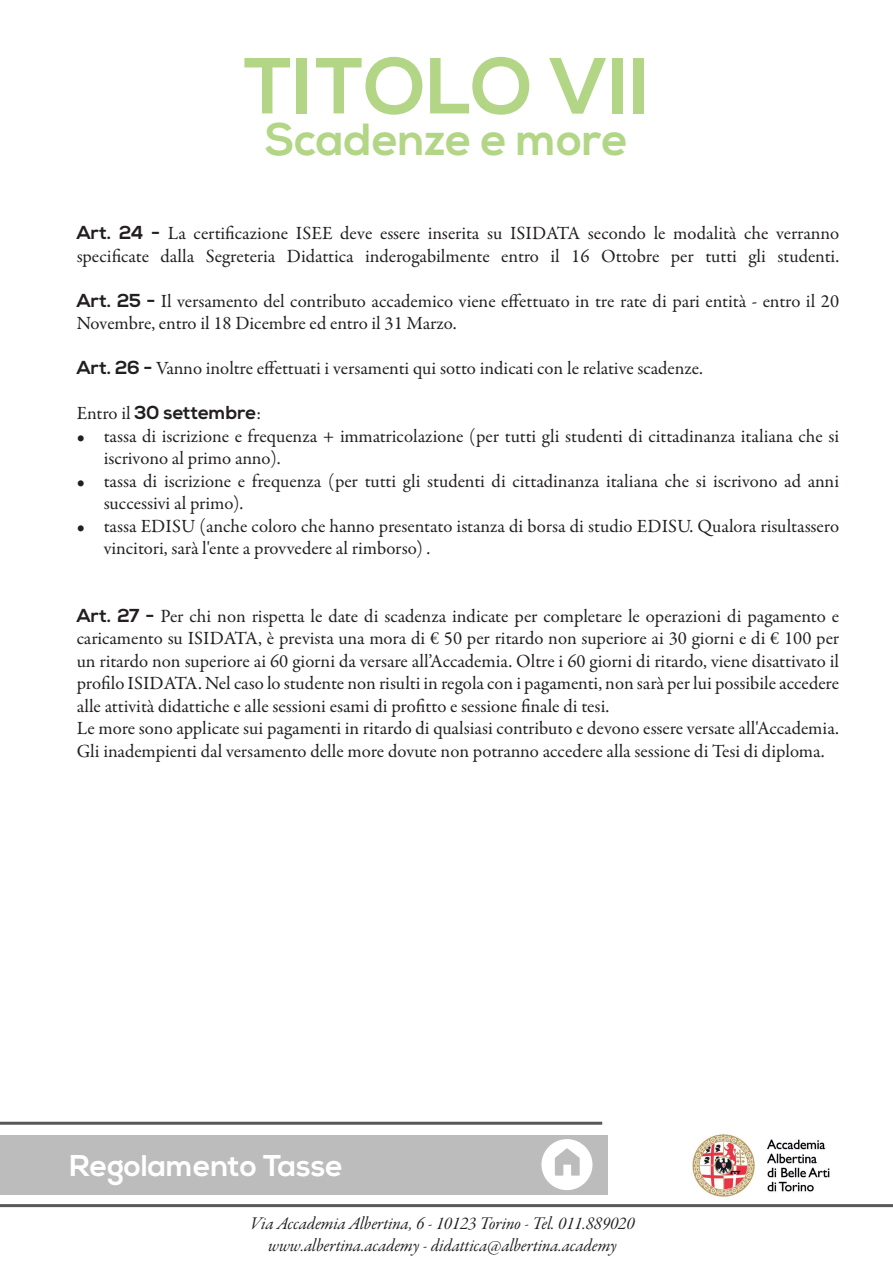
<style>
.page{position:relative;width:893px;height:1263px;background:#fff}
.page>*{position:absolute;margin:0;border:0;box-sizing:border-box;transform-origin:0 0}
.t1{font:700 79.2px "Nexa";color:#b2d686}
.t2{font:700 45px "Nexa";color:#b2d686}
.t3{font:700 30px "Nexa";color:#fff}
.t4{font:18.75px/22.5px "Garamond Premr Pro";color:#231f20}
.t5{font:700 18.75px "Nexa";color:#231f20}
.t6{font:18px/21.6px "Garamond Premr Pro It Subh";color:#231f20;text-align:center}
.s1{font-family:"Nexa";font-weight:700}
.s2{font-family:"Garamond Premr Pro";font-weight:400}
</style>
<div class="page">
<div style="left:0;top:1135px;width:608px;height:59px;background:#bdbcbc"></div>
<hr style="left:0;top:1122px;width:602px;height:3px;background:#57585a">
<img style="left:692px;top:1134px;width:138px;height:63px">
<hr style="left:0;top:1204px;width:893px;height:3px;background:#57585a">
<svg style="left:541px;top:1139px;width:51px;height:51px"></svg>
<h1 class="t1" style="left:244px;top:40px;width:407px">TITOLO VII</h1>
<h2 class="t2" style="left:265px;top:114px;width:364px">Scadenze e more</h2>
<p class="t4" style="left:77px;top:222px;width:764px"><span class="s1">Art. 24 -</span> La certificazione ISEE deve essere inserita su ISIDATA secondo le modalità che verranno specificate dalla Segreteria Didattica inderogabilmente entro il 16 Ottobre per tutti gli studenti.</p>
<p class="t4" style="left:77px;top:290px;width:764px"><span class="s1">Art. 25 -</span> Il versamento del contributo accademico viene effettuato in tre rate di pari entità - entro il 20<br>Novembre, entro il 18 Dicembre ed entro il 31 Marzo.</p>
<p class="t4" style="left:77px;top:357px;width:628px"><span class="s1">Art. 26 -</span> Vanno inoltre effettuati i versamenti qui sotto indicati con le relative scadenze.</p>
<p class="t5" style="left:77px;top:402px;width:186px"><span class="s2">Entro il</span> 30 settembre<span class="s2">:</span></p>
<p class="t4" style="left:104px;top:425px;width:737px;text-indent:-27px">• tassa di iscrizione e frequenza + immatricolazione (per tutti gli studenti di cittadinanza italiana che si iscrivono al primo anno).</p>
<p class="t4" style="left:104px;top:470px;width:737px;text-indent:-27px">• tassa di iscrizione e frequenza (per tutti gli studenti di cittadinanza italiana che si iscrivono ad anni successivi al primo).</p>
<p class="t4" style="left:104px;top:515px;width:737px;text-indent:-27px">• tassa EDISU (anche coloro che hanno presentato istanza di borsa di studio EDISU. Qualora risultassero vincitori, sarà l'ente a provvedere al rimborso) .</p>
<p class="t4" style="left:77px;top:605px;width:764px"><span class="s1">Art. 27 -</span> Per chi non rispetta le date di scadenza indicate per completare le operazioni di pagamento e caricamento su ISIDATA, è prevista una mora di € 50 per ritardo non superiore ai 30 giorni e di € 100 per un ritardo non superiore ai 60 giorni da versare all’Accademia. Oltre i 60 giorni di ritardo, viene disattivato il profilo ISIDATA. Nel caso lo studente non risulti in regola con i pagamenti, non sarà per lui possibile accedere alle attività didattiche e alle sessioni esami di profitto e sessione finale di tesi.<br>Le more sono applicate sui pagamenti in ritardo di qualsiasi contributo e devono essere versate all'Accademia.<br>Gli inadempienti dal versamento delle more dovute non potranno accedere alla sessione di Tesi di diploma.</p>
<h3 class="t3" style="left:70px;top:1148px;width:275px">Regolamento Tasse</h3>
<p class="t6" style="left:251px;top:1214px;width:385px">Via Accademia Albertina, 6 - 10123 Torino - Tel. 011.889020 www.albertina.academy - didattica@albertina.academy</p>
</div>
